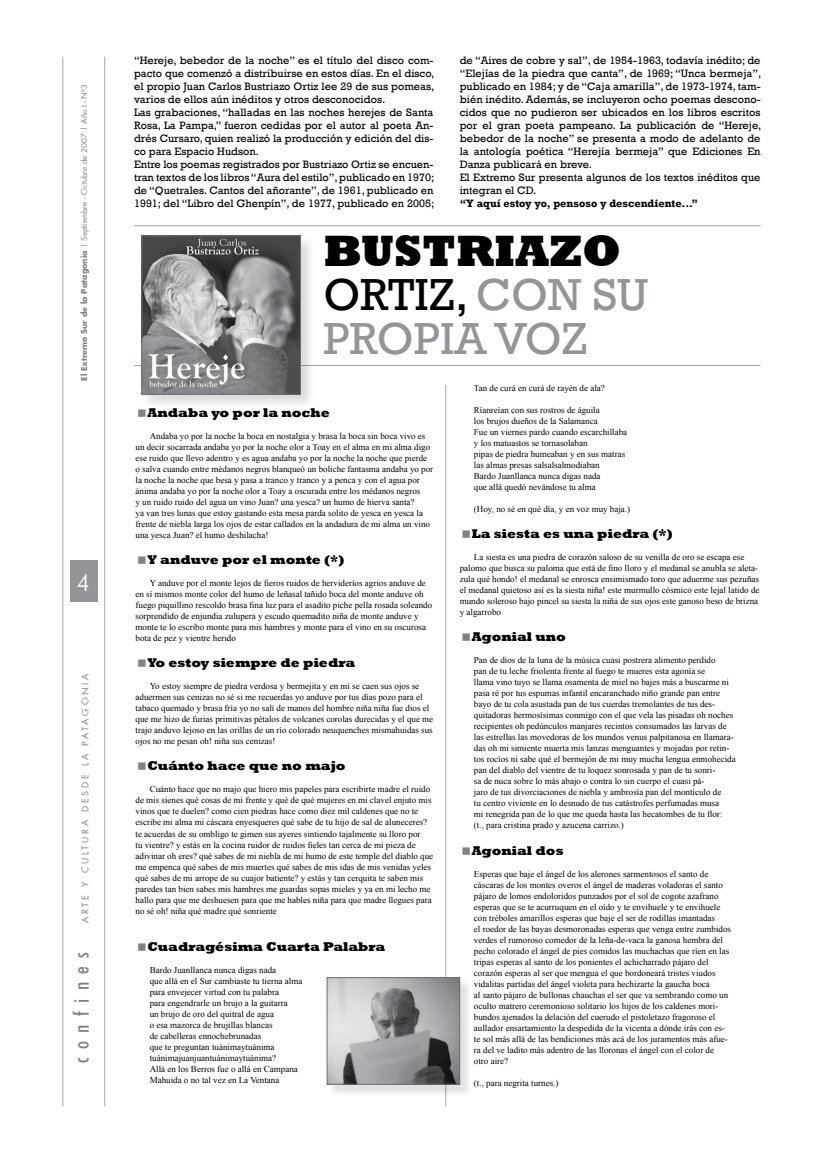
<style>
.page{position:relative;width:823px;height:1163px;background:#fff}
.page>*{position:absolute;margin:0;border:0;box-sizing:border-box;transform-origin:0 0}
.t1{font:46px "Rockwell";color:#939598}
.t2{font:46px "Rockwell";color:#000}
.t3{font:800 45px "Rockwell";color:#000}
.t4{font:500 condensed 21px "Futura BT";letter-spacing:.4em;color:#808284}
.t5{font:800 13px "Rockwell";color:#000}
.t6{font:11px/13px "Rockwell";color:#000}
.t7{font:700 11px "Rockwell";color:#000}
.t8{font:9px/11px "Times New Roman";color:#000}
.t9{font:9px "Futura";letter-spacing:.3em;color:#808284}
.t10{font:8px "Futura";color:#808284}
.s1{font-weight:700}
.s2{color:#939598}
</style>
<div class="page">
<hr style="left:62px;top:57px;width:1px;height:1049px;background:#a3a5a8">
<hr style="left:104px;top:57px;width:1px;height:1049px;background:#a3a5a8">
<div style="left:70px;top:560px;width:28px;height:41px;background:#939598"></div>
<hr style="left:134px;top:225px;width:626px;height:1px;background:#a3a5a8">
<hr style="left:134px;top:365px;width:626px;height:1px;background:#a3a5a8">
<div style="left:139px;top:233px;width:178px;height:179px;background:#000;opacity:.16"></div>
<img style="left:143px;top:237px;width:155px;height:155px">
<div style="left:141px;top:235px;width:159px;height:159px;border:1px solid #6d6f71"></div>
<hr style="left:445px;top:385px;width:1px;height:721px;background:#a3a5a8">
<div style="left:327px;top:978px;width:146px;height:119px;background:#000;opacity:.12"></div>
<img style="left:328px;top:979px;width:129px;height:103px">
<div style="left:326px;top:977px;width:133px;height:107px;border:1px solid #6d6f71"></div>
<svg style="left:139px;top:409px;width:7px;height:3px"></svg>
<p class="t10" style="left:79px;top:381px;width:298px;rotate:-90deg"><span class="s1">El Extremo Sur de la Patagonia</span> | Septiembre - Octubre de 2007 | Año I - Nº3</p>
<p class="t9" style="left:79px;top:922px;width:251px;rotate:-90deg">ARTE Y CULTURA DESDE LA PATAGONIA</p>
<h3 class="t4" style="left:69px;top:1062px;width:113px;rotate:-90deg">confines</h3>
<p class="t6" style="left:134px;top:54px;width:301px">“Hereje, bebedor de la noche” es el título del disco com&shy;pacto que comenzó a distribuirse en estos días. En el disco, el propio Juan Carlos Bustriazo Ortiz lee 29 de sus pomeas, varios de ellos aún inéditos y otros desconocidos.<br>Las grabaciones, “halladas en las noches herejes de Santa Rosa, La Pampa,” fueron cedidas por el autor al poeta An&shy;drés Cursaro, quien realizó la producción y edición del dis&shy;co para Espacio Hudson.<br>Entre los poemas registrados por Bustriazo Ortiz se encuen&shy;tran textos de los libros “Aura del estilo”, publicado en 1970; de “Quetrales. Cantos del añorante”, de 1961, publicado en 1991; del “Libro del Ghenpín”, de 1977, publicado en 2005;</p>
<p class="t6" style="left:459px;top:54px;width:303px">de “Aires de cobre y sal”, de 1954-1963, todavía inédito; de “Elejías de la piedra que canta”, de 1969; “Unca bermeja”, publicado en 1984; y de “Caja amarilla”, de 1973-1974, tam&shy;bién inédito. Además, se incluyeron ocho poemas descono&shy;cidos que no pudieron ser ubicados en los libros escritos por el gran poeta pampeano. La publicación de “Hereje, bebedor de la noche” se presenta a modo de adelanto de la antología poética “Herejía bermeja” que Ediciones En Danza publicará en breve.<br>El Extremo Sur presenta algunos de los textos inéditos que integran el CD.</p>
<p class="t7" style="left:459px;top:197px;width:240px">“Y aquí estoy yo, pensoso y descendiente...”</p>
<h2 class="t3" style="left:323px;top:224px;width:299px">Bustriazo</h2>
<h1 class="t2" style="left:323px;top:268px;width:188px">Ortiz, <span class="s2">con</span></h1>
<h1 class="t1" style="left:592px;top:268px;width:28px">su</h1>
<h1 class="t1" style="left:323px;top:312px;width:30px">prop</h1>
<h1 class="t1" style="left:440px;top:312px;width:149px">ia vo z</h1>
<p class="t8" style="left:473px;top:382px;width:132px">Tan de curá en curá de rayén de ala?</p>
<p class="t8" style="left:473px;top:404px;width:155px">Ríanreían con sus rostros de águila<br>los brujos dueños de la Salamanca<br>Fue un viernes pardo cuando escarchillaba y los matuastos se tornasolaban<br>pipas de piedra humeaban y en sus matras las almas presas salsalsalmodiaban<br>Bardo Juanllanca nunca digas nada<br>que allá quedó nevándose tu alma</p>
<p class="t8" style="left:473px;top:503px;width:158px">(Hoy, no sé en qué día, y en voz muy baja.)</p>
<h3 class="t5" style="left:471px;top:526px;width:202px">La siesta es una piedra (*)</h3>
<p class="t8" style="left:459px;top:551px;width:301px;text-indent:14px">La siesta es una piedra de corazón saloso de su venilla de oro se escapa ese palomo que busca su paloma que está de fino lloro y el medanal se anubla se aleta&shy;zula qué hondo! el medanal se enrosca ensimismado toro que aduerme sus pezuñas el medanal quietoso así es la siesta niña! este murmullo cósmico este lejal latido de mundo soleroso bajo pincel su siesta la niña de sus ojos este ganoso beso de brizna y algarrobo</p>
<h3 class="t5" style="left:471px;top:629px;width:96px">Agonial uno</h3>
<p class="t8" style="left:473px;top:654px;width:263px">Pan de dios de la luna de la música cuasi postrera alimento perdido<br>pan de tu leche friolenta frente al fuego te mueres esta agonía se<br>llama vino tuyo se llama osamenta de miel no bajes más a buscarme ni pasa ré por tus espumas infantil encaranchado niño grande pan entre bayo de tu cola asustada pan de tus cuerdas tremolantes de tus des&shy;quitadoras hermosísimas conmigo con el que vela las pisadas oh noches recipientes oh pedúnculos manjares recintos consumados las larvas de las estrellas las movedoras de los mundos venus palpitanosa en llamara&shy;das oh mi simiente muerta mis lanzas menguantes y mojadas por retin&shy;tos rocíos ni sabe qué el bermejón de mi muy mucha lengua enmohecida pan del diablo del vientre de tu loquez sonrosada y pan de tu sonri-<br>sa de nuca sobre lo más abajo o contra lo sin cuerpo el cuasi pá-<br>jaro de tus divorciaciones de niebla y ambrosía pan del montículo de<br>tu centro viviente en lo desnudo de tus catástrofes perfumadas musa<br>mi renegrida pan de lo que me queda hasta las hecatombes de tu flor:<br>(t., para cristina prado y azucena carrizo.)</p>
<h3 class="t5" style="left:471px;top:842px;width:93px">Agonial dos</h3>
<p class="t8" style="left:473px;top:867px;width:258px">Esperas que baje el ángel de los alerones sarmentosos el santo de cáscaras de los montes overos el ángel de maderas voladoras el santo pájaro de lomos endoloridos punzados por el sol de cogote azafrano esperas que se te acurruquen en el oído y te envihuele y te envihuele con tréboles amarillos esperas que baje el ser de rodillas imantadas<br>el roedor de las bayas desmoronadas esperas que venga entre zumbidos verdes el rumoroso comedor de la leña-de-vaca la ganosa hembra del pecho colorado el ángel de pies comidos las muchachas que ríen en las tripas esperas al santo de los ponientes el achicharrado pájaro del corazón esperas al ser que mengua el que bordoneará tristes viudos vidalitas partidas del ángel violeta para hechizarte la gaucha boca<br>al santo pájaro de bullonas chauchas el ser que va sembrando como un oculto matrero ceremonioso solitario los hijos de los caldenes mori&shy;bundos ajenados la delación del cuerudo el pistoletazo fragoroso el aullador ensartamiento la despedida de la vicenta a dónde irás con es&shy;te sol más allá de las bendiciones más acá de los juramentos más afue&shy;ra del ve ladito más adentro de las lloronas el ángel con el color de<br>otro aire?</p>
<p class="t8" style="left:473px;top:1076px;width:86px">(t., para negrita turnes.)</p>
<h3 class="t5" style="left:147px;top:405px;width:184px">Andaba yo por la noche</h3>
<p class="t8" style="left:135px;top:430px;width:299px;text-indent:14px">Andaba yo por la noche la boca en nostalgia y brasa la boca sin boca vivo es un decir socarrada andaba yo por la noche olor a Toay en el alma en mi alma digo ese ruido que llevo adentro y es agua andaba yo por la noche la noche que pierde o salva cuando entre médanos negros blanqueó un boliche fantasma andaba yo por la noche la noche que besa y pasa a tranco y tranco y a penca y con el agua por ánima andaba yo por la noche olor a Toay a oscurada entre los médanos negros<br>y un ruido ruido del agua un vino Juan? una yesca? un humo de hierva santa?<br>ya van tres lunas que estoy gastando esta mesa parda solito de yesca en yesca la frente de niebla larga los ojos de estar callados en la andadura de mi alma un vino una yesca Juan? el humo deshilacha!</p>
<h3 class="t5" style="left:147px;top:552px;width:198px">Y anduve por el monte (*)</h3>
<p class="t8" style="left:135px;top:577px;width:298px;text-indent:14px">Y anduve por el monte lejos de fieros ruidos de hervideríos agrios anduve de en sí mismos monte color del humo de leñasal tañido boca del monte anduve oh fuego piquillino rescoldo brasa fina luz para el asadito piche pella rosada soleando sorprendido de enjundia zulupera y escudo quemadito niña de monte anduve y monte te lo escribo monte para mis hambres y monte para el vino en su oscurosa bota de pez y vientre herido</p>
<h3 class="t5" style="left:147px;top:655px;width:209px">Yo estoy siempre de piedra</h3>
<p class="t8" style="left:135px;top:680px;width:299px;text-indent:14px">Yo estoy siempre de piedra verdosa y bermejita y en mí se caen sus ojos se aduermen sus cenizas no sé si me recuerdas yo anduve por tus días pozo para el tabaco quemado y brasa fría yo no salí de manos del hombre niña niña fue dios el que me hizo de furias primitivas pétalos de volcanes corolas durecidas y el que me trajo anduvo lejoso en las orillas de un río colorado neuquenches mismahuidas sus ojos no me pesan oh! niña sus cenizas!</p>
<h3 class="t5" style="left:147px;top:758px;width:199px">Cuánto hace que no majo</h3>
<p class="t8" style="left:135px;top:783px;width:299px;text-indent:14px">Cuánto hace que no majo que hiero mis papeles para escribirte madre el ruido de mis sienes qué cosas de mi frente y qué de qué mujeres en mi clavel enjuto mis vinos que te duelen? como cien piedras hace como diez mil caldenes que no te escribe mi alma mi cáscara enyesqueres qué sabe de tu hijo de sal de aluneceres? te acuerdas de su ombligo te gimen sus ayeres sintiendo tajalmente su lloro por<br>tu vientre? y estás en la cocina ruidor de ruidos fieles tan cerca de mi pieza de adivinar oh eres? qué sabes de mi niebla de mi humo de este temple del diablo que me empenca qué sabes de mis muertes qué sabes de mis idas de mis venidas yeles qué sabes de mi arrope de su cuajor batiente? y estás y tan cerquita te saben mis paredes tan bien sabes mis hambres me guardas sopas mieles y ya en mi lecho me hallo para que me deshuesen para que me hables niña para que madre llegues para no sé oh! niña qué madre qué sonriente</p>
<h3 class="t5" style="left:147px;top:938px;width:239px">Cuadragésima Cuarta Palabra</h3>
<p class="t8" style="left:150px;top:963px;width:154px">Bardo Juanllanca nunca digas nada<br>que allá en el Sur cambiaste tu tierna alma para envejecer virtud con tu palabra<br>para engendrarle un brujo a la guitarra<br>un brujo de oro del quitral de agua<br>o esa mazorca de brujillas blancas<br>de cabelleras ennochebrunadas<br>que te preguntan tuánimaytuánima tuánimajuanjuantuánimaytuánima?<br>Allá en los Berros fue o allá en Campana Mahuida o no tal vez en La Ventana</p>
</div>
